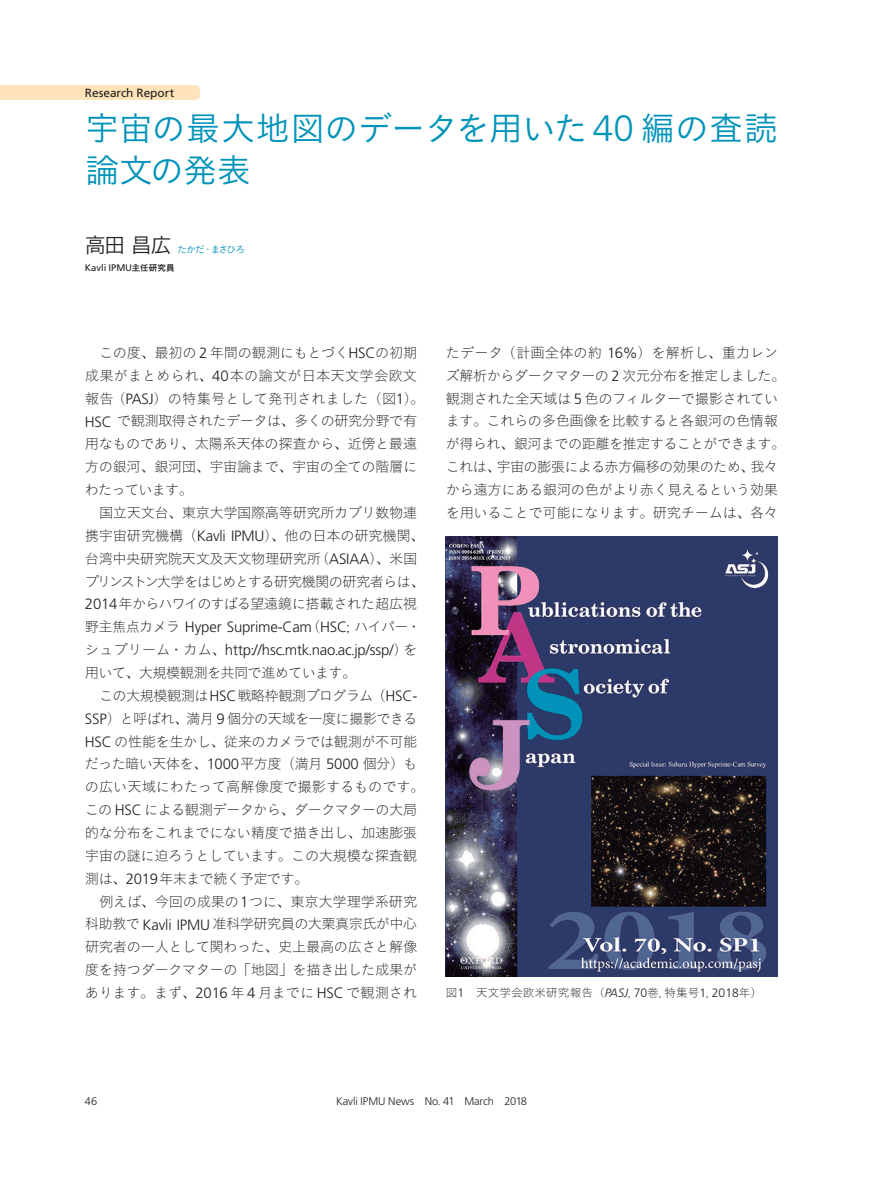
<style>
.page{position:relative;width:893px;height:1191px;background:#fff}
.page>*{position:absolute;margin:0;border:0;box-sizing:border-box;transform-origin:0 0}
.t1{font:34.05px/42.5px "Koburina Go Std W3";letter-spacing:-.01em;color:#0093ba}
.t2{font:300 14.85px/22.8px "Frutiger LT Std";letter-spacing:-.01em;color:#231f20}
.t3{font:14.4px/22.8px "Koburina Go Std W1";letter-spacing:-.04em;color:#231f20}
.t4{font:14.4px "Koburina Go Std W1";letter-spacing:-.02em;color:#231f20}
.t5{font:14.4px "Koburina Go Std W1";letter-spacing:-.06em;color:#231f20}
.t6{font:14.4px "Koburina Go Std W1";letter-spacing:-.01em;color:#231f20}
.t7{font:11.85px "Frutiger LT Std";letter-spacing:-.005em;color:#231f20}
.t8{font:11.7px "Koburina Go Std W1";color:#231f20}
.t9{font:300 11.1px "Frutiger LT Std";letter-spacing:-.01em;color:#231f20}
.t10{font:9.6px "Koburina Go Std W3";letter-spacing:-.085em;color:#0093ba}
.t11{font:9.45px "Frutiger LT Std";letter-spacing:-.005em;color:#231f20}
.s1{font-family:"Frutiger LT Std";font-weight:300;font-size:36.75px}
.s2{font-size:21.3px;color:#231f20}
.s3{font-family:"Ryumin Pro";font-weight:300}
.s4{font-family:"Koburina Go Std W6";font-size:8.55px}
.s5{font-family:"Frutiger LT Std";font-weight:300;font-size:14.85px}
.s6{font-family:"Koburina Go Std W1";font-weight:400;font-size:14.4px}
.s7{font-family:"Ryumin Pro";font-size:14.4px}
.s8{font-family:"Frutiger LT Std";font-weight:300;font-size:12.15px}
.s9{font-family:"Frutiger LT Std";font-weight:300;font-style:italic;font-size:12.15px}
.s10{font-family:"Ryumin Pro";font-size:10.65px}
</style>
<div class="page">
<div style="left:0;top:85px;width:200px;height:15px;background:#fee4b8"></div>
<img style="left:446px;top:536px;width:332px;height:441px">
<p class="t7" style="left:85px;top:86px;width:91px">Research Report</p>
<h1 class="t1" style="left:85px;top:106px;width:695px">宇宙の最大地図のデータを用いた<span class="s1">40</span> 編の査読論文の発表</h1>
<p class="t10" style="left:85px;top:242px;width:162px"><span class="s2">高田昌広</span> たかだ<span class="s3">・</span>まさひろ</p>
<p class="t11" style="left:85px;top:262px;width:91px">Kavli IPMU<span class="s4">主任研究員</span></p>
<p class="t3" style="left:85px;top:340px;width:341px;text-indent:14px">この度<span class="s3">、</span>最初の <span class="s5">2</span> 年間の観測にもとづく<span class="s5">HSC</span>の初期成果がまとめられ<span class="s3">、</span><span class="s5">40</span>本の論文が日本天文学会欧文報告<span class="s3">（</span><span class="s5">PASJ</span><span class="s3">）</span>の特集号として発刊されました<span class="s3">（</span>図<span class="s5">1</span><span class="s3">）。<br></span><span class="s5">HSC</span> で観測取得されたデータは<span class="s3">、</span>多くの研究分野で有用なものであり<span class="s3">、</span>太陽系天体の探査から<span class="s3">、</span>近傍と最遠方の銀河<span class="s3">、</span>銀河団<span class="s3">、</span>宇宙論まで<span class="s3">、</span>宇宙の全ての階層にわたっています<span class="s3">。</span></p>
<p class="t3" style="left:85px;top:500px;width:341px;text-align:center">国立天文台<span class="s3">、</span>東京大学国際高等研究所カブリ数物連<br>携宇宙研究機構<span class="s3">（</span><span class="s5">Kavli IPMU</span><span class="s3">）、</span>他の日本の研究機関<span class="s3">、</span>台湾中央研究院天文及天文物理研究所<span class="s3">（</span><span class="s5">ASIAA</span><span class="s3">）、</span>米国プリンストン大学をはじめとする研究機関の研究者らは<span class="s3">、<br></span><span class="s5">2014</span>年からハワイのすばる望遠鏡に搭載された超広視</p>
<p class="t2" style="left:85px;top:616px;width:338px"><span class="s6">野主焦点カメラ</span> Hyper Suprime-Cam<span class="s7">（</span>HSC<span class="s7">;</span> <span class="s6">ハイパー</span><span class="s7">・</span><span class="s6">シュプリーム</span><span class="s7">・</span><span class="s6">カム</span><span class="s7">、</span>http<span class="s7">:</span>//hsc<span class="s7">.</span>mtk<span class="s7">.</span>nao<span class="s7">.</span>ac<span class="s7">.</span>jp/ssp/<span class="s7">）</span><span class="s6">を</span></p>
<p class="t5" style="left:85px;top:662px;width:273px">用いて<span class="s3">、</span>大規模観測を共同で進めています<span class="s3">。</span></p>
<p class="t3" style="left:99px;top:683px;width:320px">この大規模観測は<span class="s5">HSC</span>戦略枠観測プログラム<span class="s3">（</span><span class="s5">HSC-</span></p>
<p class="t3" style="left:85px;top:706px;width:334px"><span class="s5">SSP</span><span class="s3">）</span>と呼ばれ<span class="s3">、</span>満月 <span class="s5">9</span> 個分の天域を一度に撮影できる</p>
<p class="t3" style="left:85px;top:729px;width:334px"><span class="s5">HSC</span> の性能を生かし<span class="s3">、</span>従来のカメラでは観測が不可能</p>
<p class="t3" style="left:85px;top:752px;width:334px">だった暗い天体を<span class="s3">、</span><span class="s5">1000</span>平方度<span class="s3">（</span>満月 <span class="s5">5000</span> 個分<span class="s3">）</span>も</p>
<p class="t6" style="left:85px;top:776px;width:341px">の広い天域にわたって高解像度で撮影するものです<span class="s3">。</span></p>
<p class="t3" style="left:85px;top:798px;width:334px">この <span class="s5">HSC</span> による観測データから<span class="s3">、</span>ダークマターの大局</p>
<p class="t3" style="left:85px;top:820px;width:334px">的な分布をこれまでにない精度で描き出し<span class="s3">、</span>加速膨張</p>
<p class="t3" style="left:85px;top:843px;width:334px">宇宙の謎に迫ろうとしています<span class="s3">。</span>この大規模な探査観</p>
<p class="t5" style="left:85px;top:867px;width:225px">測は<span class="s3">、</span><span class="s5">2019</span>年末まで続く予定です<span class="s3">。</span></p>
<p class="t4" style="left:99px;top:890px;width:319px">例えば<span class="s3">、</span>今回の成果の<span class="s5">1</span>つに<span class="s3">、</span>東京大学理学系研究</p>
<p class="t3" style="left:85px;top:912px;width:334px">科助教で <span class="s5">Kavli IPMU</span> 准科学研究員の大栗真宗氏が中心</p>
<p class="t3" style="left:85px;top:935px;width:334px">研究者の一人として関わった<span class="s3">、</span>史上最高の広さと解像</p>
<p class="t3" style="left:85px;top:958px;width:334px">度を持つダークマターの<span class="s3">「</span>地図<span class="s3">」</span>を描き出した成果が</p>
<p class="t4" style="left:85px;top:981px;width:334px">あります<span class="s3">。</span>まず<span class="s3">、</span><span class="s5">2016</span> 年 <span class="s5">4</span> 月までに <span class="s5">HSC</span> で観測され</p>
<p class="t3" style="left:446px;top:340px;width:341px">たデータ<span class="s3">（</span>計画全体の約 <span class="s5">16%</span><span class="s3">）</span>を解析し<span class="s3">、</span>重力レンズ解析からダークマターの <span class="s5">2</span> 次元分布を推定しました<span class="s3">。</span>観測された全天域は <span class="s5">5</span> 色のフィルターで撮影されています<span class="s3">。</span>これらの多色画像を比較すると各銀河の色情報が得られ<span class="s3">、</span>銀河までの距離を推定することができます<span class="s3">。</span>これは<span class="s3">、</span>宇宙の膨張による赤方偏移の効果のため<span class="s3">、</span>我々から遠方にある銀河の色がより赤く見えるという効果を用いることで可能になります<span class="s3">。</span>研究チームは<span class="s3">、</span>各々</p>
<p class="t8" style="left:446px;top:983px;width:318px">図<span class="s8">1</span> 天文学会欧米研究報告<span class="s3">（</span><span class="s9">PASJ</span><span class="s3">,</span> <span class="s8">70</span>巻<span class="s3">,</span> 特集号<span class="s8">1</span><span class="s3">,</span> <span class="s8">2018</span>年<span class="s3">）</span></p>
<p class="t9" style="left:85px;top:1094px;width:14px">46</p>
<p class="t9" style="left:336px;top:1094px;width:193px">Kavli IPMU News No<span class="s10">.</span> 41 March 2018</p>
</div>
